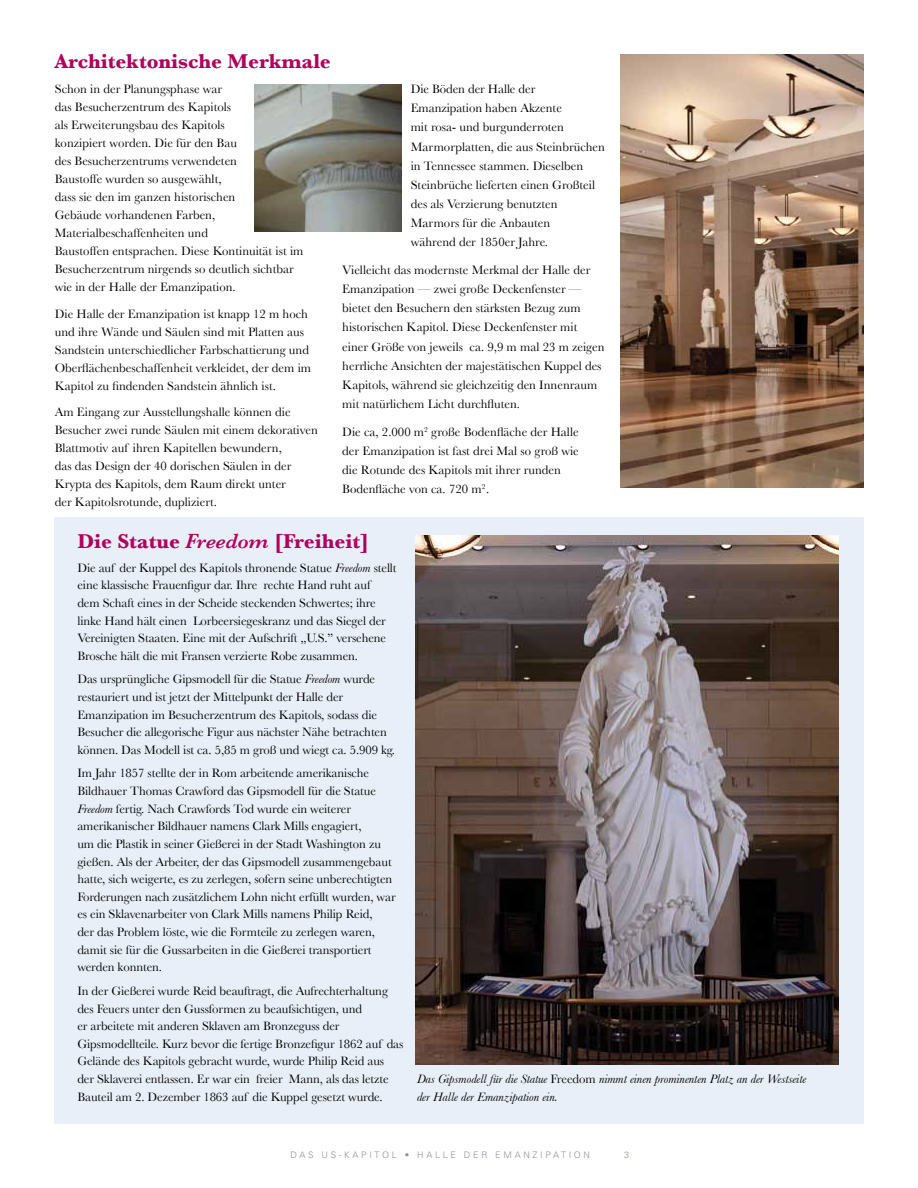
<style>
.page{position:relative;width:918px;height:1188px;background:#fff}
.page>*{position:absolute;margin:0;border:0;box-sizing:border-box;transform-origin:0 0}
.t1{font:700 21px "Baskerville";color:#b1005d}
.t2{font:12.75px/17.5px "Baskerville";letter-spacing:-.005em;color:#000}
.t3{font:italic 12.75px/18px "Baskerville";color:#000}
.t4{font:300 9px "Univers";letter-spacing:.3em;color:#8e92a0}
.s1{font-weight:600;font-style:italic}
.s2{font-style:italic}
.s3{font-style:normal}
</style>
<div class="page">
<img style="left:255px;top:85px;width:147px;height:146px">
<div style="left:54px;top:518px;width:810px;height:606px;background:#e9eff9"></div>
<img style="left:415px;top:536px;width:423px;height:529px">
<img style="left:621px;top:54px;width:243px;height:434px">
<h1 class="t1" style="left:55px;top:49px;width:278px">Architektonische Merkmale</h1>
<p class="t2" style="left:55px;top:80px;width:250px;line-height:18px">Schon in der Planungsphase war<br>das Besucherzentrum des Kapitols<br>als Erweiterungsbau des Kapitols<br>konzipiert worden. Die für den Bau<br>des Besucherzentrums verwendeten<br>Baustoffe wurden so ausgewählt,<br>dass sie den im ganzen historischen<br>Gebäude vorhandenen Farben, Materialbeschaffenheiten und<br>Baustoffen entsprachen. Diese Kontinuität ist im Besucherzentrum nirgends so deutlich sichtbar wie in der Halle der Emanzipation.</p>
<p class="t2" style="left:55px;top:305px;width:258px;line-height:18px">Die Halle der Emanzipation ist knapp 12 m hoch und ihre Wände und Säulen sind mit Platten aus Sandstein unterschiedlicher Farbschattierung und Oberflächenbeschaffenheit verkleidet, der dem im Kapitol zu findenden Sandstein ähnlich ist.</p>
<p class="t2" style="left:55px;top:403px;width:265px;line-height:18px">Am Eingang zur Ausstellungshalle können die Besucher zwei runde Säulen mit einem dekorativen Blattmotiv auf ihren Kapitellen bewundern,<br>das das Design der 40 dorischen Säulen in der Krypta des Kapitols, dem Raum direkt unter<br>der Kapitolsrotunde, dupliziert.</p>
<p class="t2" style="left:411px;top:79px;width:196px;line-height:19.2px">Die Böden der Halle der<br>Emanzipation haben Akzente<br>mit rosa- und burgunderroten<br>Marmorplatten, die aus Steinbrüchen in Tennessee stammen. Dieselben<br>Steinbrüche lieferten einen Großteil des als Verzierung benutzten<br>Marmors für die Anbauten<br>während der 1850er Jahre.</p>
<p class="t2" style="left:342px;top:260px;width:264px;line-height:19.2px">Vielleicht das modernste Merkmal der Halle der Emanzipation — zwei große Deckenfenster — bietet den Besuchern den stärksten Bezug zum historischen Kapitol. Diese Deckenfenster mit einer Größe von jeweils ca. 9,9 m mal 23 m zeigen herrliche Ansichten der majestätischen Kuppel des Kapitols, während sie gleichzeitig den Innenraum mit natürlichem Licht durchfluten.</p>
<p class="t2" style="left:342px;top:422px;width:238px;line-height:19.2px">Die ca, 2.000 m<sup>2</sup> große Bodenfläche der Halle der Emanzipation ist fast drei Mal so groß wie die Rotunde des Kapitols mit ihrer runden Bodenfläche von ca. 720 m<sup>2</sup> .</p>
<h1 class="t1" style="left:77px;top:529px;width:293px">Die Statue <span class="s1">Freedom</span> [Freiheit]</h1>
<p class="t2" style="left:77px;top:559px;width:321px">Die auf der Kuppel des Kapitols thronende Statue <span class="s2">Freedom</span> stellt eine klassische Frauenfigur dar. Ihre rechte Hand ruht auf<br>dem Schaft eines in der Scheide steckenden Schwertes; ihre linke Hand hält einen Lorbeersiegeskranz und das Siegel der Vereinigten Staaten. Eine mit der Aufschrift „U.S.” versehene Brosche hält die mit Fransen verzierte Robe zusammen.</p>
<p class="t2" style="left:77px;top:670px;width:319px">Das ursprüngliche Gipsmodell für die Statue <span class="s2">Freedom</span> wurde restauriert und ist jetzt der Mittelpunkt der Halle der Emanzipation im Besucherzentrum des Kapitols, sodass die Besucher die allegorische Figur aus nächster Nähe betrachten können. Das Modell ist ca. 5,85 m groß und wiegt ca. 5.909 kg.</p>
<p class="t2" style="left:77px;top:764px;width:320px">Im Jahr 1857 stellte der in Rom arbeitende amerikanische Bildhauer Thomas Crawford das Gipsmodell für die Statue <span class="s2">Freedom</span> fertig. Nach Crawfords Tod wurde ein weiterer amerikanischer Bildhauer namens Clark Mills engagiert,<br>um die Plastik in seiner Gießerei in der Stadt Washington zu gießen. Als der Arbeiter, der das Gipsmodell zusammengebaut hatte, sich weigerte, es zu zerlegen, sofern seine unberechtigten Forderungen nach zusätzlichem Lohn nicht erfüllt wurden, war es ein Sklavenarbeiter von Clark Mills namens Philip Reid,<br>der das Problem löste, wie die Formteile zu zerlegen waren, damit sie für die Gussarbeiten in die Gießerei transportiert werden konnten.</p>
<p class="t2" style="left:77px;top:982px;width:328px">In der Gießerei wurde Reid beauftragt, die Aufrechterhaltung des Feuers unter den Gussformen zu beaufsichtigen, und<br>er arbeitete mit anderen Sklaven am Bronzeguss der Gipsmodellteile. Kurz bevor die fertige Bronzefigur 1862 auf das Gelände des Kapitols gebracht wurde, wurde Philip Reid aus der Sklaverei entlassen. Er war ein freier Mann, als das letzte Bauteil am 2. Dezember 1863 auf die Kuppel gesetzt wurde.</p>
<p class="t3" style="left:417px;top:1069px;width:391px">Das Gipsmodell für die Statue <span class="s3">Freedom</span> nimmt einen prominenten Platz an der Westseite der Halle der Emanzipation ein.</p>
<p class="t4" style="left:290px;top:1149px;width:301px">DAS US-KAPITOL • HALLE DER E MANZIPATION</p>
<p class="t4" style="left:624px;top:1149px;width:7px">3</p>
</div>
